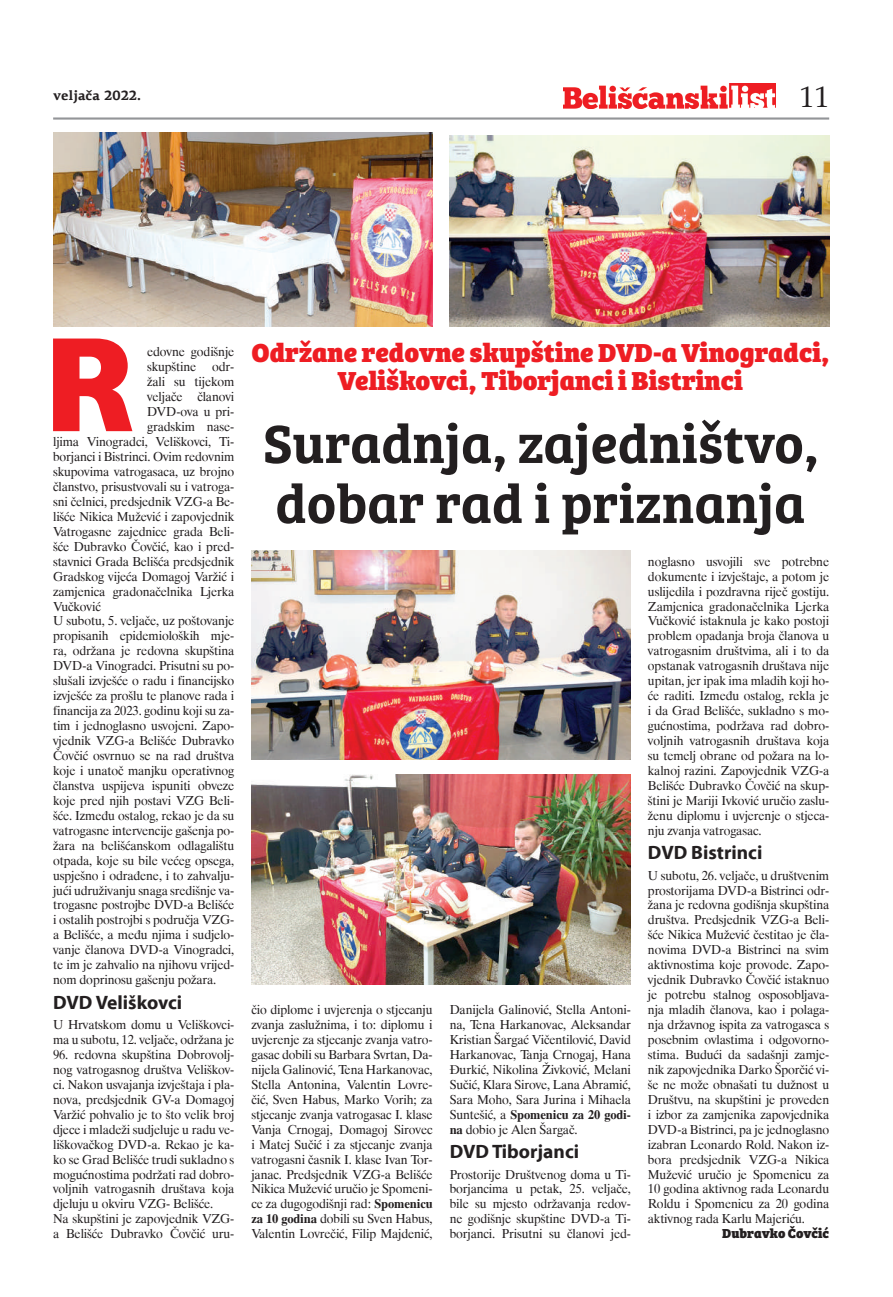
<style>
.page{position:relative;width:893px;height:1297px;background:#fff}
.page>*{position:absolute;margin:0;border:0;box-sizing:border-box;transform-origin:0 0}
.t1{font:900 134.25px "PF Agora Sans Pro";color:#ee1d23}
.t2{font:600 55.5px/60px "Bree Serif";color:#231f20}
.t3{font:30px "Palatino Roman";color:#231f20}
.t4{font:800 27px/27.8px "Bree Serif";color:#ee1d23;text-align:center}
.t5{font:700 19.5px "Myriad Pro";color:#231f20}
.t6{font:800 13.5px "Bree Serif";color:#231f20}
.t7{font:700 13.5px "PF Agora Serif Pro";color:#231f20}
.t8{font:12.75px/15px "Dutch 801 BT";letter-spacing:-.01em;color:#231f20;text-align:justify}
.s1{font-weight:700}
</style>
<div class="page">
<img style="left:563px;top:83px;width:213px;height:25px">
<hr style="left:53px;top:117px;width:776px;height:3px;background:#939598">
<img style="left:53px;top:132px;width:380px;height:194px">
<img style="left:450px;top:135px;width:379px;height:191px">
<img style="left:251px;top:551px;width:380px;height:209px">
<img style="left:251px;top:775px;width:380px;height:209px">
<p class="t7" style="left:53px;top:87px;width:89px">veljača 2022.</p>
<h3 class="t3" style="left:799px;top:80px;width:31px">11</h3>
<h1 class="t1" style="left:44px;top:296px;width:94px">R</h1>
<p class="t8" style="left:147px;top:344px;width:89px">edovne godišnje skupštine</p>
<p class="t8" style="left:212px;top:359px;width:24px">odr-</p>
<p class="t8" style="left:147px;top:374px;width:89px">žali su tijekom</p>
<p class="t8" style="left:147px;top:389px;width:89px">veljače članovi</p>
<p class="t8" style="left:147px;top:404px;width:89px">DVD-ova u pri-</p>
<p class="t8" style="left:147px;top:419px;width:89px">gradskim nase-</p>
<p class="t8" style="left:53px;top:434px;width:183px">ljima Vinogradci, Veliškovci, Ti-</p>
<p class="t8" style="left:53px;top:449px;width:183px">borjanci i Bistrinci. Ovim redovnim</p>
<p class="t8" style="left:53px;top:464px;width:183px">skupovima vatrogasaca, uz brojno</p>
<p class="t8" style="left:53px;top:479px;width:183px">članstvo, prisustvovali su i vatroga-</p>
<p class="t8" style="left:53px;top:494px;width:183px">sni čelnici, predsjednik VZG-a Be-</p>
<p class="t8" style="left:53px;top:509px;width:183px">lišće Nikica Mužević i zapovjednik</p>
<p class="t8" style="left:53px;top:524px;width:183px">Vatrogasne zajednice grada Beli-</p>
<p class="t8" style="left:53px;top:539px;width:183px">šće Dubravko Čovčić, kao i pred-</p>
<p class="t8" style="left:53px;top:554px;width:183px">stavnici Grada Belišća predsjednik</p>
<p class="t8" style="left:53px;top:569px;width:183px">Gradskog vijeća Domagoj Varžić i</p>
<p class="t8" style="left:53px;top:583px;width:183px">zamjenica gradonačelnika Ljerka</p>
<p class="t8" style="left:53px;top:598px;width:49px">Vučković</p>
<p class="t8" style="left:53px;top:613px;width:183px">U subotu, 5. veljače, uz poštovanje</p>
<p class="t8" style="left:53px;top:628px;width:183px">propisanih epidemioloških mje-</p>
<p class="t8" style="left:53px;top:643px;width:183px">ra, održana je redovna skupština</p>
<p class="t8" style="left:53px;top:658px;width:183px">DVD-a Vinogradci. Prisutni su po-</p>
<p class="t8" style="left:53px;top:673px;width:183px">slušali izvješće o radu i financijsko</p>
<p class="t8" style="left:53px;top:688px;width:183px">izvješće za prošlu te planove rada i</p>
<p class="t8" style="left:53px;top:703px;width:183px">financija za 2023. godinu koji su za-</p>
<p class="t8" style="left:53px;top:718px;width:183px">tim i jednoglasno usvojeni. Zapo-</p>
<p class="t8" style="left:53px;top:733px;width:183px">vjednik VZG-a Belišće Dubravko</p>
<p class="t8" style="left:53px;top:748px;width:183px">Čovčić osvrnuo se na rad društva</p>
<p class="t8" style="left:53px;top:763px;width:183px">koje i unatoč manjku operativnog</p>
<p class="t8" style="left:53px;top:778px;width:183px">članstva uspijeva ispuniti obveze</p>
<p class="t8" style="left:53px;top:793px;width:183px">koje pred njih postavi VZG Beli-</p>
<p class="t8" style="left:53px;top:808px;width:183px">šće. Između ostalog, rekao je da su</p>
<p class="t8" style="left:53px;top:823px;width:183px">vatrogasne intervencije gašenja po-</p>
<p class="t8" style="left:53px;top:838px;width:183px">žara na belišćanskom odlagalištu</p>
<p class="t8" style="left:53px;top:853px;width:183px">otpada, koje su bile većeg opsega,</p>
<p class="t8" style="left:53px;top:867px;width:183px">uspješno i odrađene, i to zahvalju-</p>
<p class="t8" style="left:53px;top:882px;width:183px">jući udruživanju snaga središnje va-</p>
<p class="t8" style="left:53px;top:897px;width:183px">trogasne postrojbe DVD-a Belišće</p>
<p class="t8" style="left:53px;top:912px;width:183px">i ostalih postrojbi s područja VZG-</p>
<p class="t8" style="left:53px;top:927px;width:183px">a Belišće, a među njima i sudjelo-</p>
<p class="t8" style="left:53px;top:942px;width:183px">vanje članova DVD-a Vinogradci,</p>
<p class="t8" style="left:53px;top:957px;width:183px">te im je zahvalio na njihovu vrijed-</p>
<p class="t8" style="left:53px;top:972px;width:165px">nom doprinosu gašenju požara.</p>
<h3 class="t5" style="left:53px;top:990px;width:131px">DVD Veliškovci</h3>
<p class="t8" style="left:53px;top:1017px;width:183px">U Hrvatskom domu u Veliškovci&shy;ma u subotu, 12. veljače, održana je</p>
<p class="t8" style="left:53px;top:1047px;width:183px;text-align:left">96. redovna skupština Dobrovolj&shy;nog vatrogasnog društva Veliškov&shy;ci. Nakon usvajanja izvještaja i pla&shy;nova, predsjednik GV-a Domagoj Varžić pohvalio je to što velik broj djece i mladeži sudjeluje u radu ve&shy;liškovačkog DVD-a. Rekao je ka&shy;ko se Grad Belišće trudi sukladno s mogućnostima podržati rad dobro&shy;voljnih vatrogasnih društava koja djeluju u okviru VZG- Belišće.<br>Na skupštini je zapovjednik VZG&shy;a Belišće Dubravko Čovčić uru-</p>
<h3 class="t4" style="left:251px;top:337px;width:579px">Održane redovne skupštine DVD-a Vinogradci,<br>Veliškovci, Tiborjanci i Bistrinci</h3>
<h2 class="t2" style="left:263px;top:410px;width:557px">Suradnja, zajedništvo, dobar rad i priznanja</h2>
<p class="t8" style="left:251px;top:1002px;width:183px">čio diplome i uvjerenja o stjecanju zvanja zaslužnima, i to: diplomu i uvjerenje za stjecanje zvanja vatro&shy;gasac dobili su Barbara Svrtan, Da&shy;nijela Galinović, Tena Harkanovac, Stella Antonina, Valentin Lovre&shy;čić, Sven Habus, Marko Vorih; za stjecanje zvanja vatrogasac I. klase Vanja Crnogaj, Domagoj Sirovec i Matej Sučić i za stjecanje zvanja vatrogasni časnik I. klase Ivan Tor&shy;janac. Predsjednik VZG-a Belišće Nikica Mužević uručio je Spomeni&shy;ce za dugogodišnji rad: <span class="s1">Spomenicu za 10 godina</span> dobili su Sven Habus, Valentin Lovrečić, Filip Majdenić,</p>
<p class="t8" style="left:450px;top:1002px;width:183px">Danijela Galinović, Stella Antoni&shy;na, Tena Harkanovac, Aleksandar Kristian Šargać Vičentilović, David Harkanovac, Tanja Crnogaj, Hana Đurkić, Nikolina Živković, Melani Sučić, Klara Sirove, Lana Abramić, Sara Moho, Sara Jurina i Mihaela Suntešić, a <span class="s1">Spomenicu za 20 godi&shy;na</span> dobio je Alen Šargač.</p>
<h3 class="t5" style="left:450px;top:1139px;width:131px">DVD Tiborjanci</h3>
<p class="t8" style="left:450px;top:1166px;width:183px">Prostorije Društvenog doma u Ti&shy;borjancima u petak, 25. veljače, bile su mjesto održavanja redov&shy;ne godišnje skupštine DVD-a Ti&shy;borjanci. Prisutni su članovi jed-</p>
<p class="t8" style="left:648px;top:554px;width:183px">noglasno usvojili sve potrebne dokumente i izvještaje, a potom je uslijedila i pozdravna riječ gostiju.<br>Zamjenica gradonačelnika Ljerka Vučković istaknula je kako postoji problem opadanja broja članova u vatrogasnim društvima, ali i to da opstanak vatrogasnih društava nije upitan, jer ipak ima mladih koji ho&shy;će raditi. Između ostalog, rekla je i da Grad Belišće, sukladno s mo&shy;gućnostima, podržava rad dobro&shy;voljnih vatrogasnih društava koja su temelj obrane od požara na lo&shy;kalnoj razini. Zapovjednik VZG-a Belišće Dubravko Čovčić na skup&shy;štini je Mariji Ivković uručio zaslu&shy;ženu diplomu i uvjerenje o stjeca&shy;nju zvanja vatrogasac.</p>
<h3 class="t5" style="left:648px;top:840px;width:116px">DVD Bistrinci</h3>
<p class="t8" style="left:648px;top:867px;width:183px">U subotu, 26. veljače, u društvenim prostorijama DVD-a Bistrinci odr&shy;žana je redovna godišnja skupština društva. Predsjednik VZG-a Beli&shy;šće Nikica Mužević čestitao je čla&shy;novima DVD-a Bistrinci na svim aktivnostima koje provode. Zapo&shy;vjednik Dubravko Čovčić istaknuo je potrebu stalnog osposobljava&shy;nja mladih članova, kao i polaga&shy;nja državnog ispita za vatrogasca s posebnim ovlastima i odgovorno&shy;stima. Budući da sadašnji zamje&shy;nik zapovjednika Darko Šporčić vi&shy;še ne može obnašati tu dužnost u Društvu, na skupštini je proveden i izbor za zamjenika zapovjednika DVD-a Bistrinci, pa je jednoglasno izabran Leonardo Rold. Nakon iz&shy;bora predsjednik VZG-a Nikica Mužević uručio je Spomenicu za 10 godina aktivnog rada Leonardu Roldu i Spomenicu za 20 godina aktivnog rada Karlu Majeriću.</p>
<p class="t6" style="left:722px;top:1223px;width:108px">Dubravko Čovčić</p>
</div>
